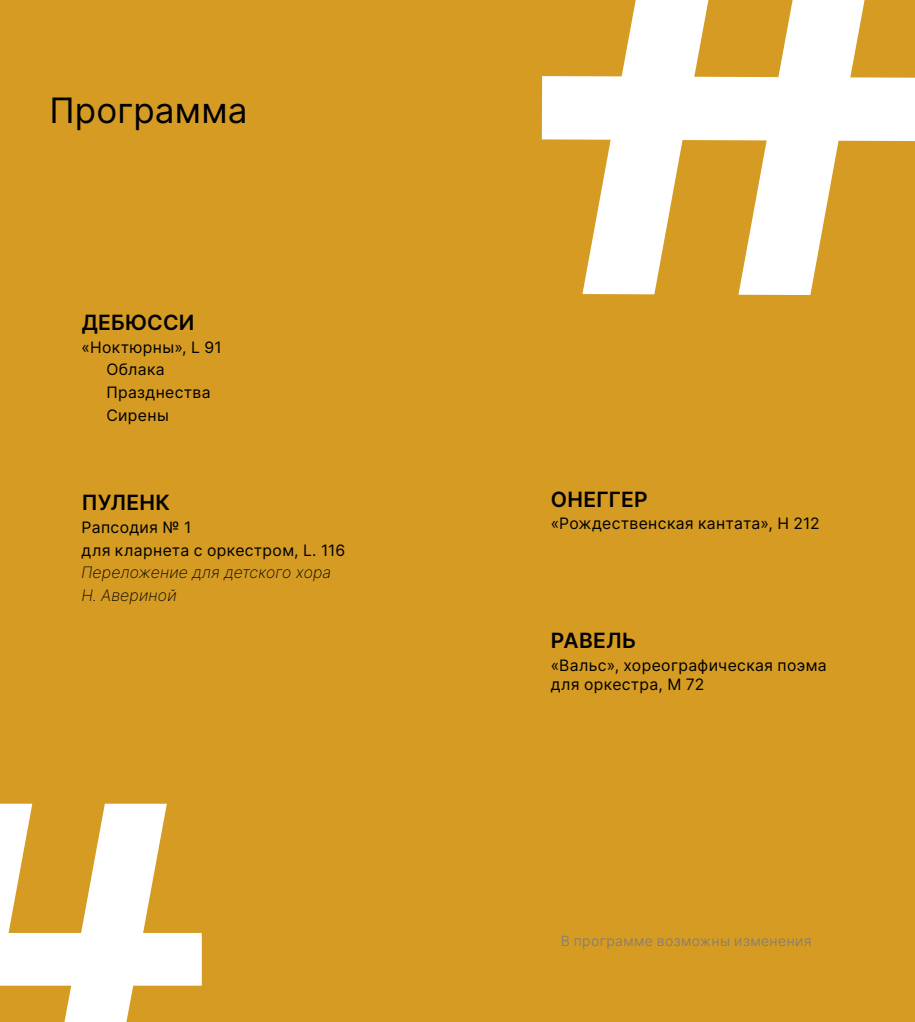
<style>
.page{position:relative;width:915px;height:1022px;background:#d59b23}
.page>*{position:absolute;margin:0;border:0;box-sizing:border-box;transform-origin:0 0}
.t1{font:35px "Inter";letter-spacing:.005em;color:#000}
.t2{font:600 21px "Inter";letter-spacing:.01em;color:#000}
.t3{font:15.75px/22.8px "Inter";letter-spacing:.02em;color:#000}
.t4{font:italic 200 15.75px/22.8px "Inter";letter-spacing:.01em;color:#000}
.t5{font:300 14px "Inter";letter-spacing:.03em;color:#7c7b7b}
</style>
<div class="page">
<svg style="left:542px;top:0;width:373px;height:295px;fill:#fff"></svg>
<svg style="left:0;top:804px;width:202px;height:218px;fill:#fff"></svg>
<h1 class="t1" style="left:50px;top:85px;width:199px">Программа</h1>
<h2 class="t2" style="left:82px;top:307px;width:114px">ДЕБЮССИ</h2>
<p class="t3" style="left:106px;top:335px;width:117px;text-indent:-25px">«Ноктюрны», L 91<br>Облака<br>Празднества<br>Сирены</p>
<h2 class="t2" style="left:82px;top:487px;width:90px">ПУЛЕНК</h2>
<p class="t3" style="left:82px;top:516px;width:265px">Рапсодия № 1<br>для кларнета с оркестром, L. 116</p>
<p class="t4" style="left:82px;top:561px;width:251px">Переложение для детского хора<br>Н. Авериной</p>
<h2 class="t2" style="left:551px;top:483px;width:98px">ОНЕГГЕР</h2>
<p class="t3" style="left:551px;top:512px;width:270px">«Рождественская кантата», H 212</p>
<h2 class="t2" style="left:551px;top:625px;width:87px">РАВЕЛЬ</h2>
<p class="t3" style="left:551px;top:655px;width:277px;line-height:19.2px">«Вальс», хореографическая поэма для оркестра, М 72</p>
<p class="t5" style="left:561px;top:931px;width:252px">В программе возможны изменения</p>
</div>
